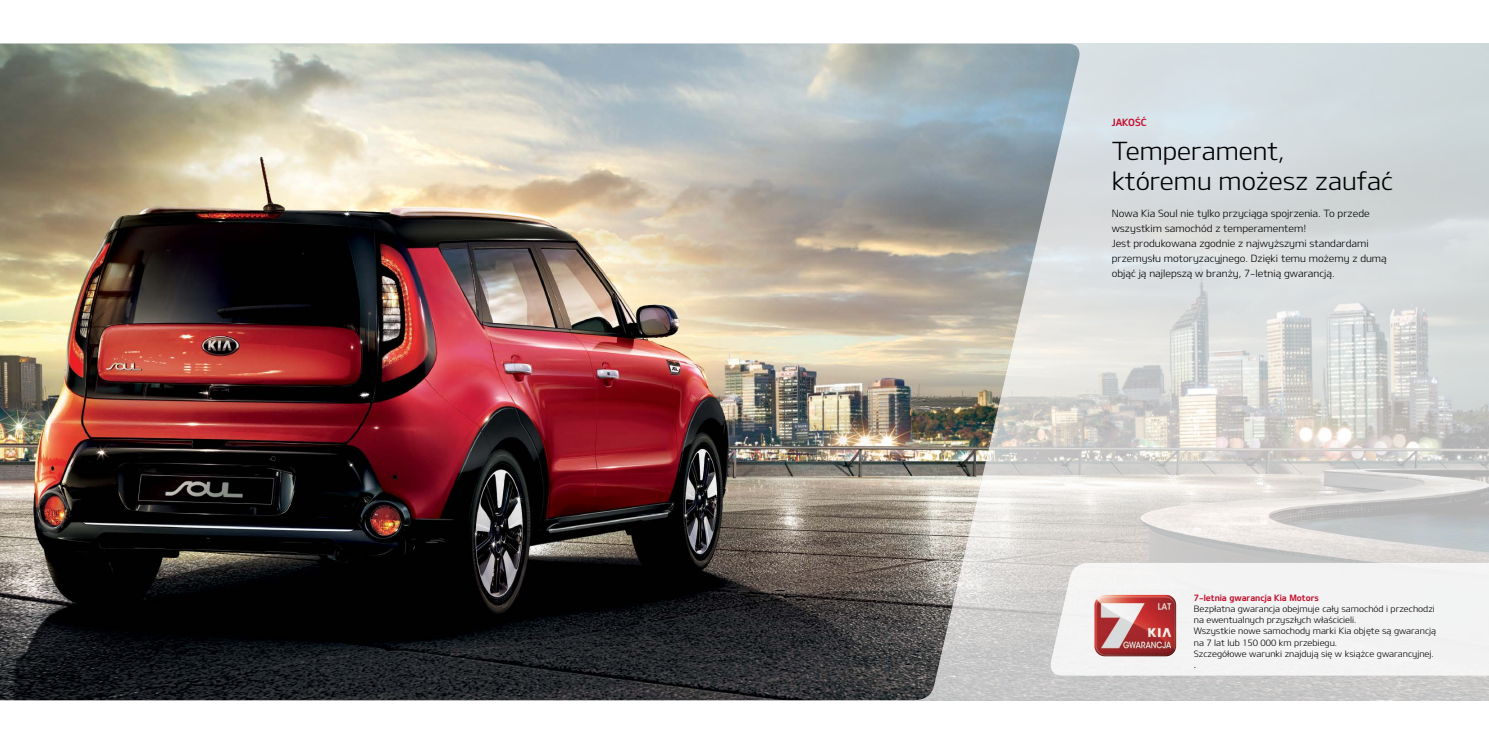
<style>
.page{position:relative;width:1489px;height:745px;background:#fff}
.page>*{position:absolute;margin:0;border:0;box-sizing:border-box;transform-origin:0 0}
.t1{font:25px/30px "Design KOTFL";color:#000}
.t2{font:10px/15px "Design KOTFL";color:#000}
.t3{font:10px "Design KOTFB";color:#c41230}
.t4{font:8.75px/11.2px "Design KOTFL";color:#000}
.t5{font:8.75px "Design KOTFB";color:#c41230}
.t6{font:8.75px "Design KOTFM";color:#000}
</style>
<div class="page">
<img style="left:1082px;top:44px;width:406px;height:655px">
<img style="left:0;top:44px;width:1080px;height:655px">
<div style="left:1046px;top:562px;width:442px;height:113px;background:#f3f3f3"></div>
<img style="left:1094px;top:594px;width:82px;height:62px">
<p class="t3" style="left:1111px;top:116px;width:36px">JAKOŚĆ</p>
<h1 class="t1" style="left:1111px;top:135px;width:283px">Temperament,<br>któremu możesz zaufać</h1>
<p class="t2" style="left:1111px;top:205px;width:276px">Nowa Kia Soul nie tylko przyciąga spojrzenia. To przede wszystkim samochód z temperamentem!<br>Jest produkowana zgodnie z najwyższymi standardami przemysłu motoryzacyjnego. Dzięki temu możemy z dumą objąć ją najlepszą w branży, 7-letnią gwarancją.</p>
<p class="t5" style="left:1193px;top:591px;width:126px">7-letnia gwarancja Kia Motors</p>
<p class="t4" style="left:1193px;top:602px;width:244px">Bezpłatna gwarancja obejmuje cały samochód i przechodzi na ewentualnych przyszłych właścicieli.<br>Wszystkie nowe samochody marki Kia objęte są gwarancją na 7 lat lub 150 000 km przebiegu.<br>Szczegółowe warunki znajdują się w książce gwarancyjnej.</p>
<p class="t6" style="left:1193px;top:659px;width:4px">.</p>
</div>
